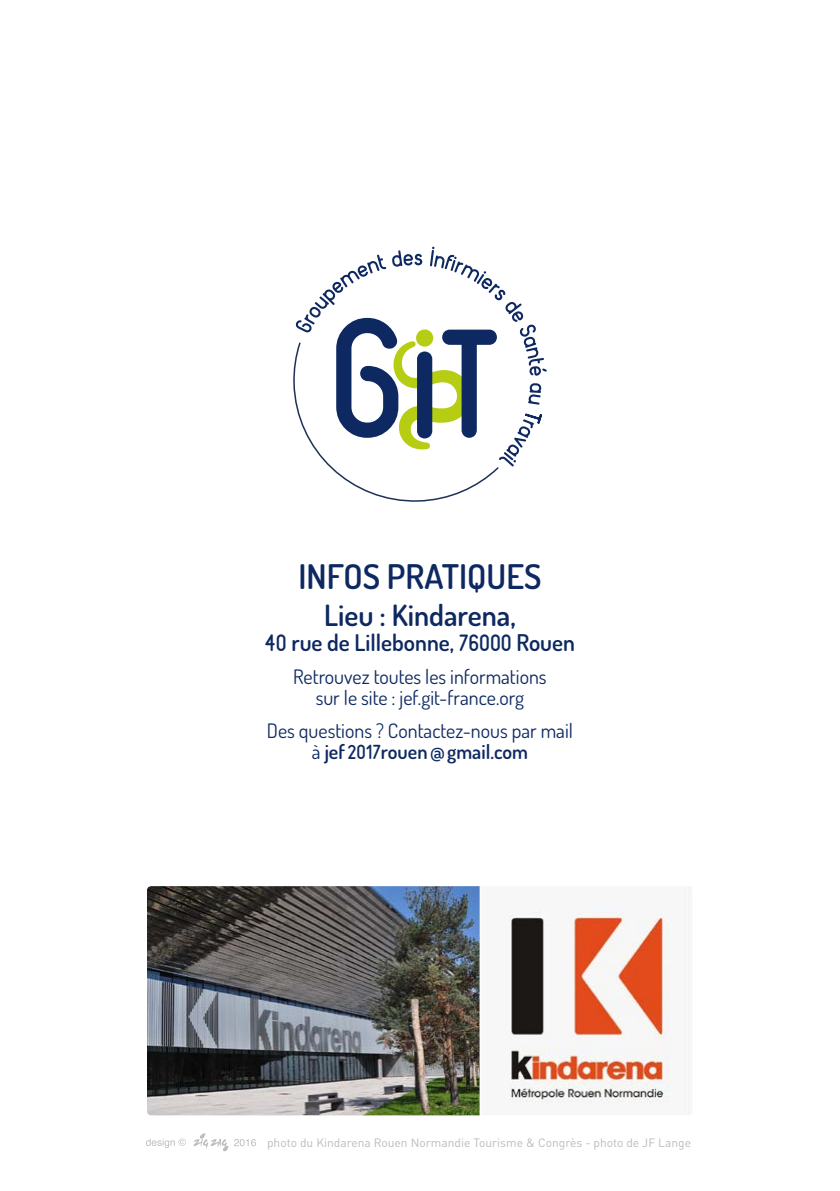
<style>
.page{position:relative;width:840px;height:1191px;background:#fff}
.page>*{position:absolute;margin:0;border:0;box-sizing:border-box;transform-origin:0 0}
.t1{font:600 34px "Dosis";color:#0e2961}
.t2{font:600 29.4px "Dosis";color:#0e2961}
.t3{font:600 23px "Dosis";color:#0e2961}
.t4{font:20px/21px "Dosis";color:#0e2961;text-align:center}
.t5{font:12px "DIN Pro";color:#bcbcbc}
.s1{font-family:"Reef";font-weight:700}
.s2{font-weight:600}
</style>
<div class="page">
<img style="left:147px;top:886px;width:542px;height:229px">
<svg style="left:293px;top:247px;width:253px;height:255px"></svg>
<svg style="left:193px;top:1133px;width:35px;height:18px"></svg>
<svg style="left:146px;top:1138px;width:40px;height:10px"></svg>
<svg style="left:234px;top:1139px;width:22px;height:7px"></svg>
<h1 class="t1" style="left:298px;top:554px;width:244px">INFOS PRATIQUES</h1>
<h2 class="t2" style="left:324px;top:595px;width:193px">Lieu : Kindarena,</h2>
<p class="t3" style="left:265px;top:627px;width:311px"><span class="s1">40</span> rue de Lillebonne, <span class="s1">76000</span> Rouen</p>
<p class="t4" style="left:293px;top:665px;width:255px">Retrouvez toutes les informations sur le site : jef.git-france.org</p>
<p class="t4" style="left:267px;top:719px;width:307px">Des questions ? Contactez-nous par mail à <span class="s2">jef</span> <span class="s1">2017</span><span class="s2">rouen@gmail.com</span></p>
<p class="t5" style="left:267px;top:1132px;width:425px">photo du Kindarena Rouen Normandie Tourisme &amp; Congrès - photo de JF Lange</p>
</div>
